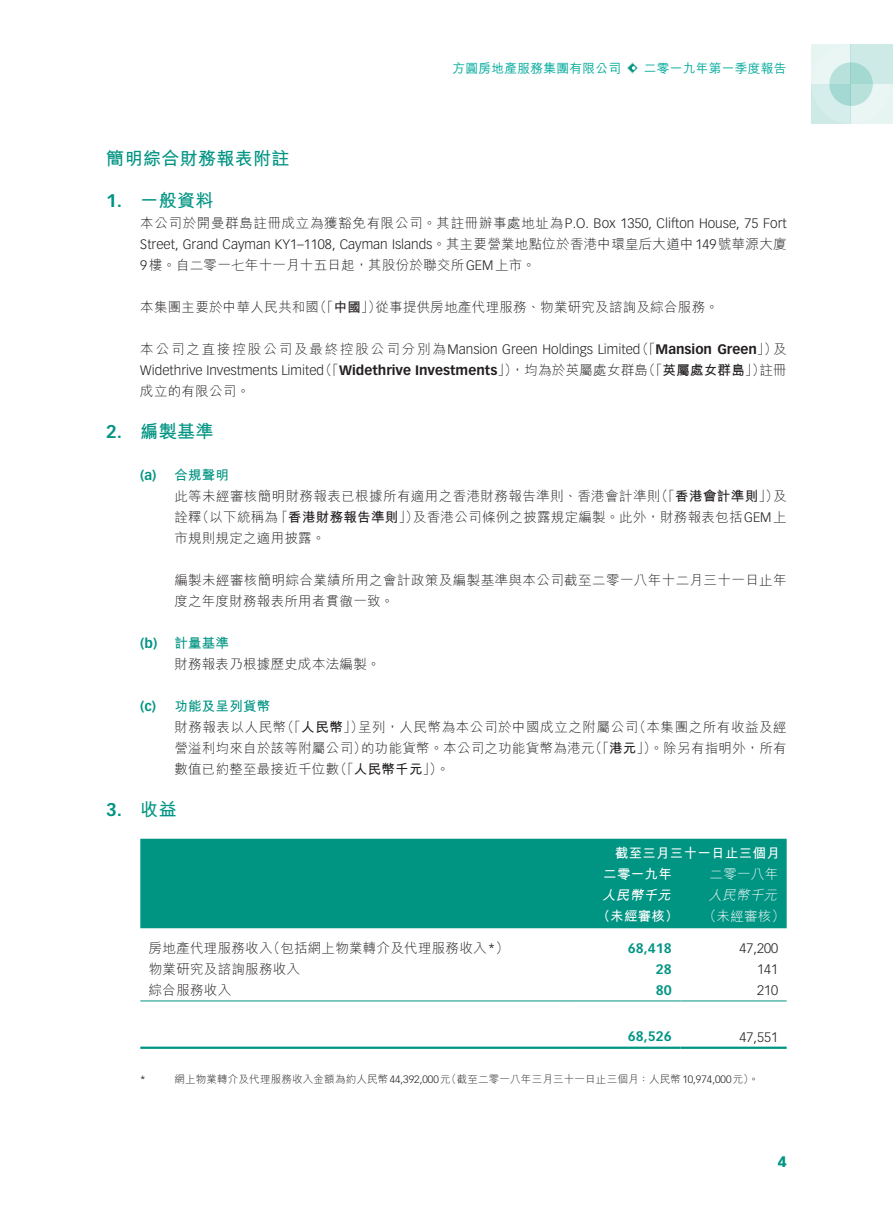
<style>
.page{position:relative;width:893px;height:1212px;background:#fff}
.page>*{position:absolute;margin:0;border:0;box-sizing:border-box;transform-origin:0 0}
.t1{font:700 18px "M Hei HK";letter-spacing:.02em;color:#009483}
.t2{font:700 18px "Vectora LT Std";color:#009483}
.t3{font:900 15px "Vectora LT Std";color:#009483}
.t4{font:300 13.5px/21px "M Hei HK";letter-spacing:.02em;color:#231f20}
.t5{font:300 13.5px/21px "Vectora LT Std";color:#231f20}
.t6{font:700 13.5px/21px "M Hei HK";letter-spacing:.02em;color:#fff}
.t7{font:700 13.5px "Vectora LT Std";color:#009483}
.t8{font:300 13.5px "M Hei HK";letter-spacing:.02em;color:#fff}
.t9{font:italic 700 13.5px "M Hei HK";color:#fff}
.t10{font:italic 300 13.5px "M Hei HK";color:#fff}
.t11{font:500 12.75px "M Hei HK";letter-spacing:.02em;color:#00aa9b}
.t12{font:300 10.5px "M Hei HK";letter-spacing:.02em;color:#231f20}
.t13{font:300 10.5px "Vectora LT Std";color:#231f20}
.s1{font-family:"Vectora LT Std"}
.s2{font-family:"M Hei HK"}
.s3{font-weight:700}
.s4{font-family:"M Hei HK";font-weight:700}
.s5{font-family:"Vectora LT Std";font-weight:700;color:#009483}
.s6{font-weight:700;color:#009483}
</style>
<div class="page">
<svg style="left:627px;top:63px;width:11px;height:10px"></svg>
<div style="left:627px;top:63px;width:11px;height:10px;border:1px solid #cceae5;border-radius:5px"></div>
<svg style="left:632px;top:66px;width:3px;height:4px"></svg>
<div style="left:811px;top:84px;width:39px;height:39px;background:#cdeae6"></div>
<div style="left:850px;top:84px;width:43px;height:39px;background:#e6f4f2"></div>
<div style="left:811px;top:44px;width:39px;height:40px;background:#e6f4f2"></div>
<svg style="left:820px;top:53px;width:62px;height:62px"></svg>
<div style="left:811px;top:44px;width:80px;height:80px;border:18px solid #fff;border-radius:50%"></div>
<svg style="left:850px;top:44px;width:43px;height:40px;background:#c3e5e1"></svg>
<div style="left:140px;top:839px;width:647px;height:89px;background:#009483"></div>
<hr style="left:140px;top:1000px;width:434px;height:1px;background:#009483">
<hr style="left:574px;top:1000px;width:106px;height:1px;background:#009483">
<hr style="left:680px;top:1000px;width:107px;height:1px;background:#009483">
<hr style="left:140px;top:1046px;width:434px;height:3px;background:#009483">
<hr style="left:574px;top:1046px;width:106px;height:3px;background:#009483">
<hr style="left:680px;top:1046px;width:107px;height:3px;background:#009483">
<p class="t11" style="left:452px;top:59px;width:170px">方圓房地產服務集團有限公司</p>
<p class="t11" style="left:644px;top:59px;width:144px">二零一九年第一季度報告</p>
<h1 class="t1" style="left:106px;top:145px;width:185px">簡明綜合財務報表附註</h1>
<h1 class="t1" style="left:106px;top:187px;width:109px"><span class="s1">1.</span> 一般資料</h1>
<p class="t5" style="left:140px;top:213px;width:648px"><span class="s2">本公司於開曼群島註冊成立為獲豁免有限公司。其註冊辦事處地址為</span>P.O. Box 1350, Clifton House, 75 Fort<br>Street, Grand Cayman KY1–1108, Cayman Islands<span class="s2">。其主要營業地點位於香港中環皇后大道中</span>149<span class="s2">號華源大廈</span></p>
<p class="t4" style="left:140px;top:254px;width:397px"><span class="s1">9</span>樓。自二零一七年十一月十五日起，其股份於聯交所<span class="s1">GEM</span>上市。</p>
<p class="t4" style="left:140px;top:296px;width:580px">本集團主要於中華人民共和國（「<span class="s3">中國</span>」）從事提供房地產代理服務、物業研究及諮詢及綜合服務。</p>
<p class="t5" style="left:140px;top:339px;width:648px"><span class="s2">本公司之直接控股公司及最終控股公司分別為</span>Mansion Green Holdings Limited<span class="s2">（「</span><span class="s3">Mansion Green</span><span class="s2">」）及<br></span>Widethrive Investments Limited<span class="s2">（「</span><span class="s3">Widethrive Investments</span><span class="s2">」），均為於英屬處女群島（「</span><span class="s4">英屬處女群島</span><span class="s2">」）註冊</span></p>
<p class="t4" style="left:140px;top:380px;width:111px">成立的有限公司。</p>
<h1 class="t1" style="left:106px;top:418px;width:109px"><span class="s1">2.</span> 編製基準</h1>
<p class="t4" style="left:174px;top:464px;width:614px;text-indent:-34px"><span class="s5">(a)</span> <span class="s6">合規聲明<br></span>此等未經審核簡明財務報表已根據所有適用之香港財務報告準則、香港會計準則（「<span class="s3">香港會計準則</span>」）及詮釋（以下統稱為「<span class="s3">香港財務報告準則</span>」）及香港公司條例之披露規定編製。此外，財務報表包括<span class="s1">GEM</span>上市規則規定之適用披露。</p>
<p class="t4" style="left:174px;top:569px;width:614px">編製未經審核簡明綜合業績所用之會計政策及編製基準與本公司截至二零一八年十二月三十一日止年度之年度財務報表所用者貫徹一致。</p>
<p class="t4" style="left:174px;top:632px;width:208px;text-indent:-34px"><span class="s5">(b)</span> <span class="s6">計量基準<br></span>財務報表乃根據歷史成本法編製。</p>
<p class="t4" style="left:174px;top:695px;width:614px;text-indent:-34px"><span class="s5">(c)</span> <span class="s6">功能及呈列貨幣<br></span>財務報表以人民幣（「<span class="s3">人民幣</span>」）呈列，人民幣為本公司於中國成立之附屬公司（本集團之所有收益及經營溢利均來自於該等附屬公司）的功能貨幣。本公司之功能貨幣為港元（「<span class="s3">港元</span>」）。除另有指明外，所有數值已約整至最接近千位數（「<span class="s3">人民幣千元</span>」）。</p>
<h1 class="t2" style="left:106px;top:799px;width:72px">3. <span class="s2">收益</span></h1>
<p class="t6" style="left:603px;top:841px;width:178px;text-indent:12px">截至三月三十一日止三個月二零一九年</p>
<p class="t8" style="left:710px;top:867px;width:70px">二零一八年</p>
<p class="t9" style="left:602px;top:885px;width:74px">人民幣千元</p>
<p class="t10" style="left:708px;top:888px;width:73px">人民幣千元</p>
<p class="t6" style="left:597px;top:904px;width:83px">（未經審核）</p>
<p class="t8" style="left:703px;top:909px;width:83px">（未經審核）</p>
<p class="t4" style="left:149px;top:937px;width:361px">房地產代理服務收入（包括網上物業轉介及代理服務收入<span class="s1">*</span>）</p>
<p class="t7" style="left:628px;top:939px;width:45px">68,418</p>
<p class="t5" style="left:740px;top:938px;width:40px">47,200</p>
<p class="t4" style="left:149px;top:958px;width:153px">物業研究及諮詢服務收入</p>
<p class="t7" style="left:656px;top:960px;width:17px">28</p>
<p class="t5" style="left:757px;top:959px;width:23px">141</p>
<p class="t4" style="left:149px;top:979px;width:84px">綜合服務收入</p>
<p class="t7" style="left:656px;top:981px;width:17px">80</p>
<p class="t5" style="left:757px;top:980px;width:23px">210</p>
<p class="t7" style="left:628px;top:1028px;width:45px">68,526</p>
<p class="t5" style="left:740px;top:1026px;width:40px">47,551</p>
<p class="t13" style="left:140px;top:1073px;width:7px">*</p>
<p class="t12" style="left:174px;top:1074px;width:586px">網上物業轉介及代理服務收入金額為約人民幣<span class="s1">44,392,000</span>元（截至二零一八年三月三十一日止三個月：人民幣<span class="s1">10,974,000</span>元）。</p>
<p class="t3" style="left:778px;top:1152px;width:10px">4</p>
</div>
